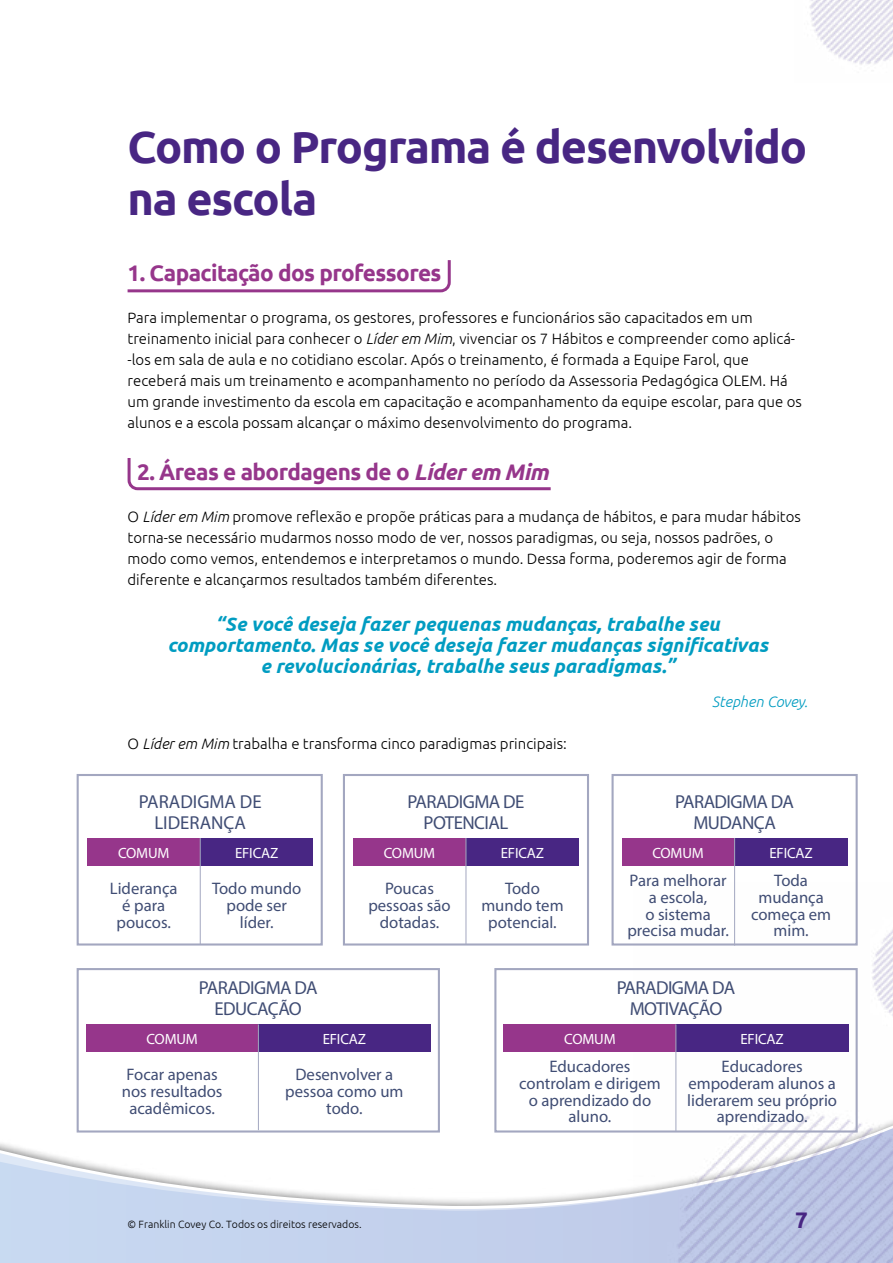
<style>
.page{position:relative;width:893px;height:1263px;background:#fff}
.page>*{position:absolute;margin:0;border:0;box-sizing:border-box;transform-origin:0 0}
.t1{font:700 45px/52.5px "Ubuntu";letter-spacing:-.025em;color:#482683}
.t2{font:700 22.5px "Ubuntu";letter-spacing:-.025em;color:#96368b}
.t3{font:700 22.5px "Ubuntu";color:#482683}
.t4{font:italic 700 19.5px/21px "Ubuntu";color:#009cc1;text-align:center}
.t5{font:18.75px/20.9px "Myriad Pro";letter-spacing:-.03em;color:#404d74;text-align:center}
.t6{font:18.75px/20.9px "Myriad Pro";color:#404d74;text-align:center}
.t7{font:16.65px/16.6px "Myriad Pro";color:#404d74;text-align:center}
.t8{font:300 15px/21px "Ubuntu";color:#000}
.t9{font:italic 300 15px "Ubuntu";color:#009cc1}
.t10{font:14.85px "Myriad Pro";letter-spacing:-.01em;color:#fff}
.t11{font:300 10.5px "Ubuntu";color:#000}
.s1{font-style:italic}
</style>
<div class="page">
<svg style="left:0;top:1082px;width:634px;height:181px"></svg>
<img style="left:634px;top:883px;width:259px;height:380px">
<img style="left:809px;top:0;width:84px;height:65px">
<div style="left:77px;top:774px;width:246px;height:171px;border:2px solid #a3a7c0"></div>
<div style="left:87px;top:838px;width:113px;height:27px;background:#96368b"></div>
<div style="left:200px;top:838px;width:113px;height:27px;background:#482683"></div>
<hr style="left:200px;top:838px;width:1px;height:106px;background:#a3a7c0">
<div style="left:343px;top:774px;width:246px;height:171px;border:2px solid #a3a7c0"></div>
<div style="left:353px;top:838px;width:113px;height:27px;background:#96368b"></div>
<div style="left:466px;top:838px;width:113px;height:27px;background:#482683"></div>
<hr style="left:465px;top:838px;width:1px;height:106px;background:#a3a7c0">
<div style="left:611px;top:774px;width:247px;height:171px;border:2px solid #a3a7c0"></div>
<div style="left:622px;top:838px;width:113px;height:27px;background:#96368b"></div>
<div style="left:735px;top:838px;width:113px;height:27px;background:#482683"></div>
<hr style="left:734px;top:838px;width:1px;height:107px;background:#a3a7c0">
<div style="left:77px;top:968px;width:363px;height:164px;border:2px solid #a3a7c0"></div>
<div style="left:86px;top:1024px;width:172px;height:28px;background:#96368b"></div>
<div style="left:258px;top:1024px;width:172px;height:28px;background:#482683"></div>
<hr style="left:258px;top:1024px;width:1px;height:106px;background:#a3a7c0">
<svg style="left:127px;top:260px;width:324px;height:33px"></svg>
<svg style="left:127px;top:458px;width:424px;height:33px"></svg>
<div style="left:494px;top:968px;width:364px;height:164px;border:2px solid #a3a7c0"></div>
<div style="left:504px;top:1024px;width:172px;height:28px;background:#96368b"></div>
<div style="left:676px;top:1024px;width:172px;height:28px;background:#482683"></div>
<hr style="left:675px;top:1024px;width:1px;height:108px;background:#a3a7c0">
<h1 class="t1" style="left:128px;top:120px;width:681px">Como o Programa é desenvolvido na escola</h1>
<h2 class="t2" style="left:128px;top:259px;width:315px">1. Capacitação dos professores</h2>
<p class="t8" style="left:128px;top:307px;width:676px">Para implementar o programa, os gestores, professores e funcionários são capacitados em um treinamento inicial para conhecer o <span class="s1">Líder em Mim</span>, vivenciar os 7 Hábitos e compreender como aplicá--los em sala de aula e no cotidiano escolar. Após o treinamento, é formada a Equipe Farol, que receberá mais um treinamento e acompanhamento no período da Assessoria Pedagógica OLEM. Há um grande investimento da escola em capacitação e acompanhamento da equipe escolar, para que os alunos e a escola possam alcançar o máximo desenvolvimento do programa.</p>
<h2 class="t2" style="left:137px;top:458px;width:413px">2. Áreas e abordagens de o <span class="s1">Líder em Mim</span></h2>
<p class="t8" style="left:128px;top:506px;width:675px">O <span class="s1">Líder em Mim</span> promove reflexão e propõe práticas para a mudança de hábitos, e para mudar hábitos torna-se necessário mudarmos nosso modo de ver, nossos paradigmas, ou seja, nossos padrões, o modo como vemos, entendemos e interpretamos o mundo. Dessa forma, poderemos agir de forma diferente e alcançarmos resultados também diferentes.</p>
<h3 class="t4" style="left:167px;top:614px;width:602px">“Se você deseja fazer pequenas mudanças, trabalhe seu comportamento. Mas se você deseja fazer mudanças significativas e revolucionárias, trabalhe seus paradigmas.”</h3>
<p class="t9" style="left:712px;top:693px;width:98px">Stephen Covey.</p>
<p class="t8" style="left:128px;top:733px;width:441px">O <span class="s1">Líder em Mim</span> trabalha e transforma cinco paradigmas principais:</p>
<p class="t6" style="left:139px;top:791px;width:124px">PARADIGMA DE<br>LIDERANÇA</p>
<p class="t5" style="left:408px;top:791px;width:118px">PARADIGMA DE<br>POTENCIAL</p>
<p class="t5" style="left:675px;top:791px;width:120px">PARADIGMA DA<br>MUDANÇA</p>
<p class="t10" style="left:118px;top:844px;width:53px">COMUM</p>
<p class="t10" style="left:235px;top:844px;width:45px">EFICAZ</p>
<p class="t10" style="left:384px;top:844px;width:53px">COMUM</p>
<p class="t10" style="left:501px;top:844px;width:45px">EFICAZ</p>
<p class="t10" style="left:652px;top:844px;width:53px">COMUM</p>
<p class="t10" style="left:769px;top:844px;width:45px">EFICAZ</p>
<p class="t7" style="left:110px;top:880px;width:69px">Liderança é para poucos.</p>
<p class="t7" style="left:212px;top:880px;width:91px">Todo mundo pode ser líder.</p>
<p class="t7" style="left:368px;top:880px;width:84px">Poucas pessoas são dotadas.</p>
<p class="t7" style="left:481px;top:880px;width:84px">Todo mundo tem potencial.</p>
<p class="t7" style="left:627px;top:872px;width:103px">Para melhorar a escola,<br>o sistema precisa mudar.</p>
<p class="t7" style="left:751px;top:872px;width:82px">Toda mudança começa em mim.</p>
<p class="t5" style="left:199px;top:977px;width:120px">PARADIGMA DA<br>EDUCAÇÃO</p>
<p class="t5" style="left:617px;top:977px;width:120px">PARADIGMA DA<br>MOTIVAÇÃO</p>
<p class="t10" style="left:146px;top:1030px;width:53px">COMUM</p>
<p class="t10" style="left:323px;top:1030px;width:45px">EFICAZ</p>
<p class="t7" style="left:122px;top:1066px;width:102px">Focar apenas nos resultados acadêmicos.</p>
<p class="t7" style="left:285px;top:1066px;width:120px">Desenvolver a pessoa como um todo.</p>
<p class="t10" style="left:564px;top:1030px;width:53px">COMUM</p>
<p class="t10" style="left:740px;top:1030px;width:45px">EFICAZ</p>
<p class="t7" style="left:519px;top:1058px;width:143px">Educadores controlam e dirigem o aprendizado do aluno.</p>
<p class="t7" style="left:687px;top:1058px;width:151px">Educadores empoderam alunos a liderarem seu próprio aprendizado.</p>
<p class="t11" style="left:128px;top:1218px;width:236px">© Franklin Covey Co. Todos os direitos reservados.</p>
<h2 class="t3" style="left:795px;top:1206px;width:14px">7</h2>
</div>
